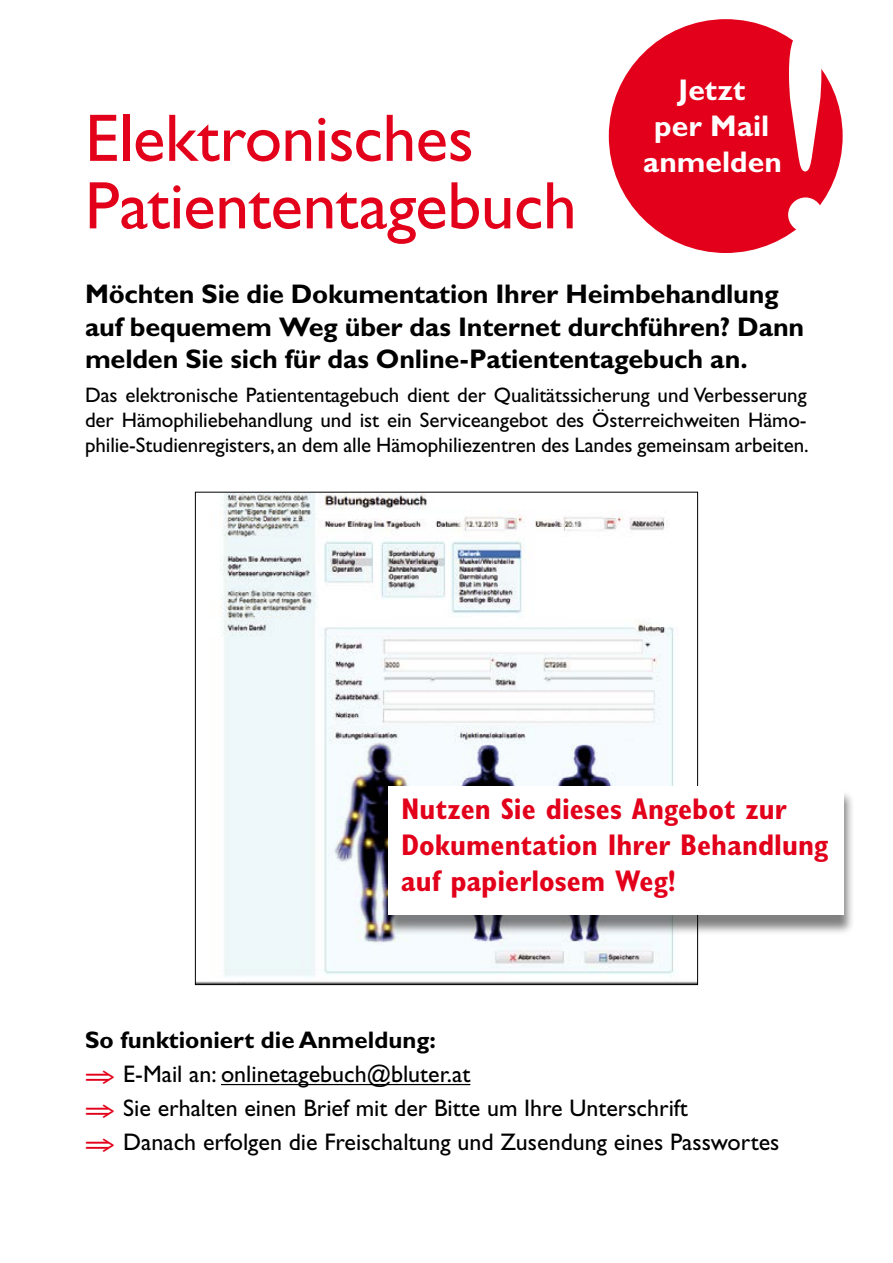
<style>
.page{position:relative;width:893px;height:1263px;background:#fff}
.page>*{position:absolute;margin:0;border:0;box-sizing:border-box;transform-origin:0 0}
.t1{font:67.5px/67.5px "Gill Sans Std";letter-spacing:-.005em;color:#e2001a}
.t2{font:700 condensed 30px/36px "Gill Sans Std";color:#e2001a}
.t3{font:700 30px/36px "Gill Sans Std";color:#fff;text-align:center}
.t4{font:700 27px/32.4px "Gill Sans Std";letter-spacing:-.01em;color:#000}
.t5{font:24px/33.8px "Gill Sans Std";color:#000}
.t6{font:21px/25.2px "Gill Sans Std";letter-spacing:-.005em;color:#000;text-align:justify}
.s1{font-weight:700}
.s2{color:#e2001a}
</style>
<div class="page">
<hr style="left:221px;top:1084px;width:249px;height:1px;background:#000">
<img style="left:197px;top:494px;width:499px;height:489px">
<div style="left:609px;top:19px;width:234px;height:234px;background:#e2001a;border-radius:50%"></div>
<svg style="left:788px;top:37px;width:35px;height:195px"></svg>
<div style="left:383px;top:789px;width:471px;height:147px;background:#000;opacity:.5"></div>
<div style="left:388px;top:786px;width:455px;height:128px;background:#fff"></div>
<h1 class="t1" style="left:85px;top:105px;width:493px">Elektronisches<br>Patiententagebuch</h1>
<h2 class="t3" style="left:643px;top:72px;width:140px">Jetzt<br>per Mail anmelden</h2>
<p class="t4" style="left:85px;top:278px;width:721px">Möchten Sie die Dokumentation Ihrer Heimbehandlung auf bequemem Weg über das Internet durchführen? Dann melden Sie sich für das Online-Patiententagebuch an.</p>
<p class="t6" style="left:85px;top:382px;width:725px">Das elektronische Patiententagebuch dient der Qualitätssicherung und Verbesserung der Hämophiliebehandlung und ist ein Serviceangebot des Österreichweiten Hämo&shy;philie-Studienregisters, an dem alle Hämophiliezentren des Landes gemeinsam arbeiten.</p>
<h2 class="t2" style="left:401px;top:791px;width:429px">Nutzen Sie dieses Angebot zur<br>Dokumentation Ihrer Behandlung auf papierlosem Weg!</h2>
<p class="t5" style="left:85px;top:1023px;width:696px"><span class="s1">So funktioniert die Anmeldung:<br></span><span class="s2">⇒</span> E-Mail an: onlinetagebuch@bluter.at<br><span class="s2">⇒</span> Sie erhalten einen Brief mit der Bitte um Ihre Unterschrift<br><span class="s2">⇒</span> Danach erfolgen die Freischaltung und Zusendung eines Passwortes</p>
</div>
